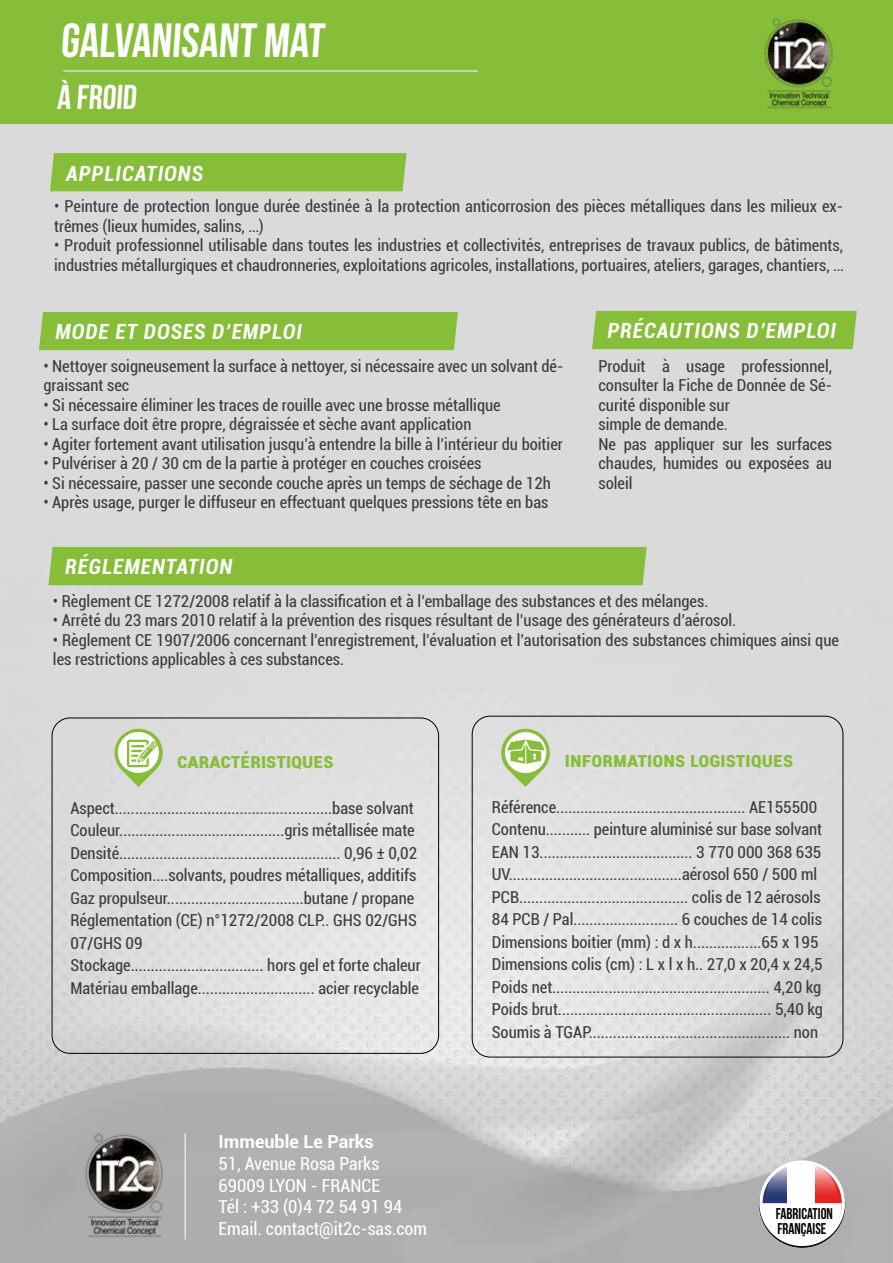
<style>
.page{position:relative;width:893px;height:1263px;background:#fff}
.page>*{position:absolute;margin:0;border:0;box-sizing:border-box;transform-origin:0 0}
.t1{font:700 48px "Bebas Neue";color:#fff}
.t2{font:700 34.5px "Bebas Neue";color:#fff}
.t3{font:italic 700 condensed 21px "Roboto";letter-spacing:.05em;color:#fff}
.t4{font:700 condensed 21px "Roboto";color:#86bd39}
.t5{font:condensed 18px/21.6px "Roboto";color:#fff}
.t6{font:700 18px "Roboto";color:#fff}
.t7{font:condensed 16.5px/22.5px "Roboto";color:#3c3c3b}
.t8{font:15.6px/14.7px "Bebas Neue";color:#000;scale:.95 1}
</style>
<div class="page">
<img style="left:0;top:410px;width:893px;height:853px">
<svg style="left:759px;top:1160px;width:86px;height:86px"></svg>
<svg style="left:761px;top:1163px;width:82px;height:81px"></svg>
<div style="left:0;top:0;width:893px;height:410px;background:#dadada"></div>
<div style="left:0;top:0;width:893px;height:123px;background:#86bd39"></div>
<svg style="left:112px;top:726px;width:53px;height:61px"></svg>
<div style="left:52px;top:718px;width:387px;height:335px;border:1px solid #000;border-radius:18px"></div>
<div style="left:472px;top:716px;width:371px;height:341px;border:1px solid #000;border-radius:18px"></div>
<div style="left:50px;top:153px;width:357px;height:38px;background:#86bd39"></div>
<div style="left:39px;top:312px;width:419px;height:38px;background:#86bd39"></div>
<div style="left:49px;top:547px;width:598px;height:38px;background:#86bd39"></div>
<div style="left:592px;top:311px;width:265px;height:38px;background:#86bd39"></div>
<svg style="left:499px;top:726px;width:53px;height:61px"></svg>
<hr style="left:185px;top:1133px;width:1px;height:106px;background:#fff">
<hr style="left:63px;top:70px;width:415px;height:2px;background:#dadada">
<img style="left:764px;top:18px;width:69px;height:91px">
<img style="left:65px;top:1125px;width:120px;height:120px">
<h1 class="t1" style="left:60px;top:14px;width:269px">GALVANISANT MAT</h1>
<h2 class="t2" style="left:57px;top:78px;width:84px">À FROID</h2>
<p class="t3" style="left:66px;top:158px;width:139px">APPLICATIONS</p>
<p class="t7" style="left:54px;top:196px;width:790px;line-height:19.5px">• Peinture de protection longue durée destinée à la protection anticorrosion des pièces métalliques dans les milieux ex&shy;trêmes (lieux humides, salins, …)</p>
<p class="t7" style="left:54px;top:235px;width:790px;line-height:19.5px">• Produit professionnel utilisable dans toutes les industries et collectivités, entreprises de travaux publics, de bâtiments, industries métallurgiques et chaudronneries, exploitations agricoles, installations, portuaires, ateliers, garages, chantiers, …</p>
<p class="t3" style="left:55px;top:317px;width:248px">MODE ET DOSES D’EMPLOI</p>
<p class="t7" style="left:43px;top:355px;width:522px;line-height:19.5px">• Nettoyer soigneusement la surface à nettoyer, si nécessaire avec un solvant dé&shy;graissant sec</p>
<p class="t7" style="left:43px;top:393px;width:459px">• Si nécessaire éliminer les traces de rouille avec une brosse métallique</p>
<p class="t7" style="left:43px;top:412px;width:430px">• La surface doit être propre, dégraissée et sèche avant application</p>
<p class="t7" style="left:43px;top:432px;width:521px">• Agiter fortement avant utilisation jusqu’à entendre la bille à l’intérieur du boitier</p>
<p class="t7" style="left:43px;top:451px;width:440px">• Pulvériser à 20 / 30 cm de la partie à protéger en couches croisées</p>
<p class="t7" style="left:43px;top:471px;width:509px">• Si nécessaire, passer une seconde couche après un temps de séchage de 12h</p>
<p class="t7" style="left:43px;top:490px;width:507px">• Après usage, purger le diffuseur en effectuant quelques pressions tête en bas</p>
<p class="t3" style="left:65px;top:552px;width:169px">RÉGLEMENTATION</p>
<p class="t3" style="left:607px;top:316px;width:230px">PRÉCAUTIONS D’EMPLOI</p>
<p class="t7" style="left:598px;top:355px;width:235px;line-height:19.5px">Produit à usage professionnel, consulter la Fiche de Donnée de Sé&shy;curité disponible sur<br>simple de demande.<br>Ne pas appliquer sur les surfaces chaudes, humides ou exposées au soleil</p>
<p class="t7" style="left:53px;top:589px;width:657px">• Règlement CE 1272/2008 relatif à la classification et à l’emballage des substances et des mélanges.</p>
<p class="t7" style="left:53px;top:608px;width:685px">• Arrêté du 23 mars 2010 relatif à la prévention des risques résultant de l’usage des générateurs d’aérosol.</p>
<p class="t7" style="left:53px;top:629px;width:787px;line-height:19.5px">• Règlement CE 1907/2006 concernant l’enregistrement, l’évaluation et l’autorisation des substances chimiques ainsi que les restrictions applicables à ces substances.</p>
<p class="t4" style="left:177px;top:745px;width:158px">CARACTÉRISTIQUES</p>
<p class="t4" style="left:565px;top:744px;width:230px">INFORMATIONS LOGISTIQUES</p>
<p class="t7" style="left:70px;top:796px;width:352px">Aspect......................................................base solvant Couleur.........................................gris métallisée mate Densité....................................................... 0,96 ± 0,02<br>Composition....solvants, poudres métalliques, additifs Gaz propulseur..................................butane / propane Réglementation (CE) n°1272/2008 CLP.. GHS 02/GHS 07/GHS 09<br>Stockage................................. hors gel et forte chaleur Matériau emballage............................. acier recyclable</p>
<p class="t7" style="left:492px;top:795px;width:333px">Référence............................................... AE155500<br>Contenu........... peinture aluminisé sur base solvant EAN 13...................................... 3 770 000 368 635<br>UV...........................................aérosol 650 / 500 ml PCB.......................................... colis de 12 aérosols 84 PCB / Pal.......................... 6 couches de 14 colis Dimensions boitier (mm) : d x h.................65 x 195<br>Dimensions colis (cm) : L x l x h.. 27,0 x 20,4 x 24,5<br>Poids net...................................................... 4,20 kg Poids brut..................................................... 5,40 kg Soumis à TGAP.................................................. non</p>
<p class="t6" style="left:219px;top:1129px;width:157px">Immeuble Le Parks</p>
<p class="t5" style="left:219px;top:1152px;width:210px">51, Avenue Rosa Parks<br>69009 LYON - FRANCE<br>Tél : +33 (0)4 72 54 91 94<br>Email. contact@it2c-sas.com</p>
<p class="t8" style="left:776px;top:1206px;width:62px">FABRICATION<br>FRANÇAISE</p>
</div>
